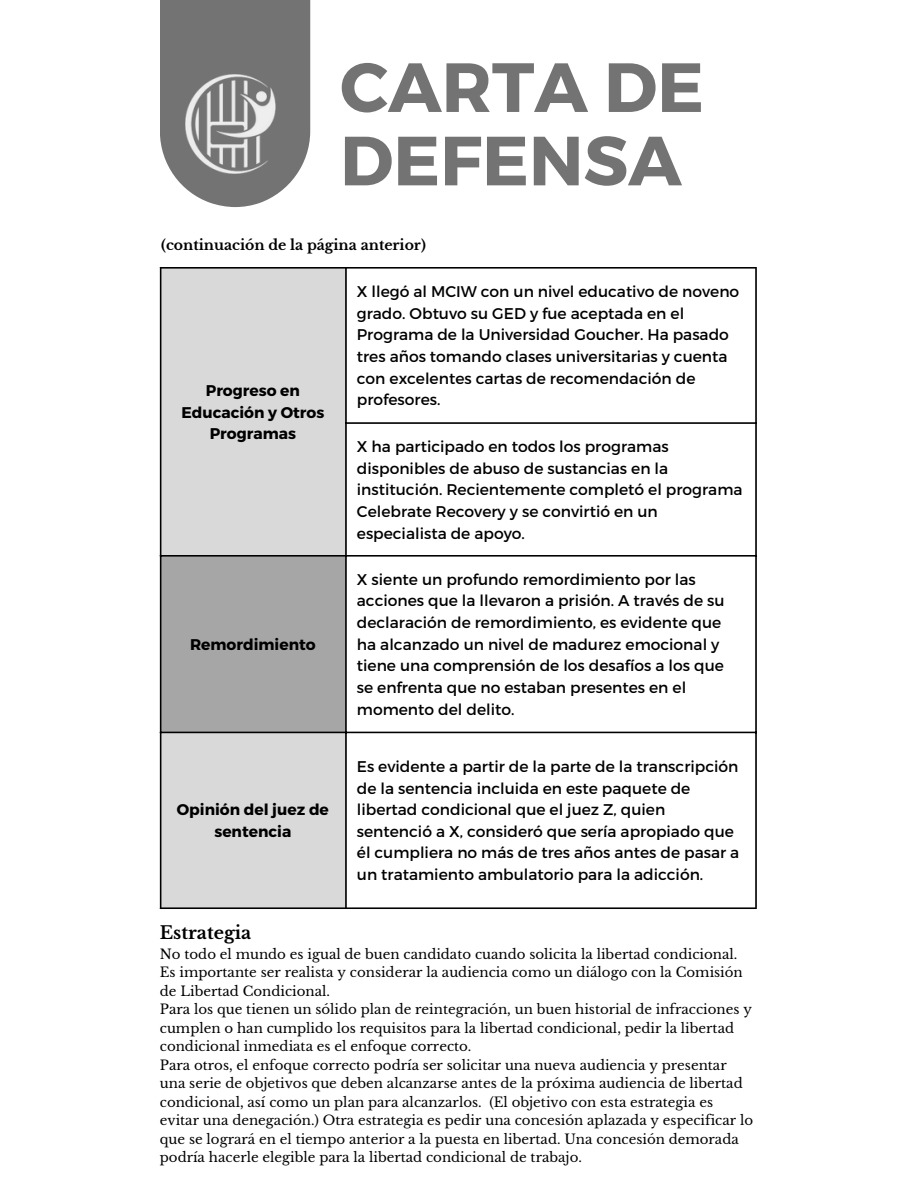
<style>
.page{position:relative;width:918px;height:1188px;background:#fff}
.page>*{position:absolute;margin:0;border:0;box-sizing:border-box;transform-origin:0 0}
.t1{font:700 69.45px/73.3px "Montserrat";color:#737373}
.t2{font:700 17.55px "Libre Baskerville";color:#000}
.t3{font:15.45px/21.6px "Montserrat";color:#000}
.t4{font:700 15.45px/21.6px "Montserrat";color:#000;text-align:center}
.t5{font:700 14.1px "Libre Baskerville";color:#000}
.t6{font:13.35px/18.5px "Libre Baskerville";color:#000}
</style>
<div class="page">
<svg style="left:160px;top:0;width:150px;height:207px;background:#838383"></svg>
<img style="left:186px;top:74px;width:99px;height:99px">
<div style="left:161px;top:269px;width:184px;height:638px;background:#d9d9d9"></div>
<div style="left:160px;top:556px;width:186px;height:177px;background:#a6a6a6"></div>
<hr style="left:160px;top:269px;width:1px;height:638px;background:#000">
<hr style="left:345px;top:269px;width:2px;height:638px;background:#000">
<hr style="left:755px;top:269px;width:2px;height:638px;background:#000">
<hr style="left:160px;top:267px;width:597px;height:2px;background:#000">
<hr style="left:345px;top:422px;width:412px;height:2px;background:#000">
<hr style="left:160px;top:555px;width:597px;height:2px;background:#000">
<hr style="left:160px;top:732px;width:597px;height:1px;background:#000">
<hr style="left:160px;top:907px;width:597px;height:2px;background:#000">
<p class="t1" style="left:340px;top:47px;width:365px">CARTA DE<br>DEFENSA</p>
<p class="t5" style="left:161px;top:236px;width:266px">(continuación de la página anterior)</p>
<p class="t4" style="left:181px;top:379px;width:144px">Progreso en<br>Educación y Otros<br>Programas</p>
<p class="t4" style="left:190px;top:633px;width:127px">Remordimiento</p>
<p class="t4" style="left:177px;top:798px;width:154px">Opinión del juez de sentencia</p>
<p class="t3" style="left:357px;top:280px;width:384px">X llegó al MCIW con un nivel educativo de noveno grado. Obtuvo su GED y fue aceptada en el Programa de la Universidad Goucher. Ha pasado tres años tomando clases universitarias y cuenta con excelentes cartas de recomendación de profesores.</p>
<p class="t3" style="left:357px;top:435px;width:387px">X ha participado en todos los programas disponibles de abuso de sustancias en la institución. Recientemente completó el programa Celebrate Recovery y se convirtió en un especialista de apoyo.</p>
<p class="t3" style="left:357px;top:568px;width:369px">X siente un profundo remordimiento por las acciones que la llevaron a prisión. A través de su declaración de remordimiento, es evidente que ha alcanzado un nivel de madurez emocional y tiene una comprensión de los desafíos a los que se enfrenta que no estaban presentes en el momento del delito.</p>
<p class="t3" style="left:357px;top:755px;width:384px">Es evidente a partir de la parte de la transcripción de la sentencia incluida en este paquete de libertad condicional que el juez Z, quien sentenció a X, consideró que sería apropiado que él cumpliera no más de tres años antes de pasar a un tratamiento ambulatorio para la adicción.</p>
<p class="t2" style="left:160px;top:922px;width:93px">Estrategia</p>
<p class="t6" style="left:160px;top:945px;width:584px">No todo el mundo es igual de buen candidato cuando solicita la libertad condicional.<br>Es importante ser realista y considerar la audiencia como un diálogo con la Comisión de Libertad Condicional.</p>
<p class="t6" style="left:160px;top:1000px;width:594px">Para los que tienen un sólido plan de reintegración, un buen historial de infracciones y cumplen o han cumplido los requisitos para la libertad condicional, pedir la libertad condicional inmediata es el enfoque correcto.</p>
<p class="t6" style="left:160px;top:1056px;width:595px">Para otros, el enfoque correcto podría ser solicitar una nueva audiencia y presentar una serie de objetivos que deben alcanzarse antes de la próxima audiencia de libertad condicional, así como un plan para alcanzarlos. (El objetivo con esta estrategia es evitar una denegación.) Otra estrategia es pedir una concesión aplazada y especificar lo que se logrará en el tiempo anterior a la puesta en libertad. Una concesión demorada podría hacerle elegible para la libertad condicional de trabajo.</p>
</div>
